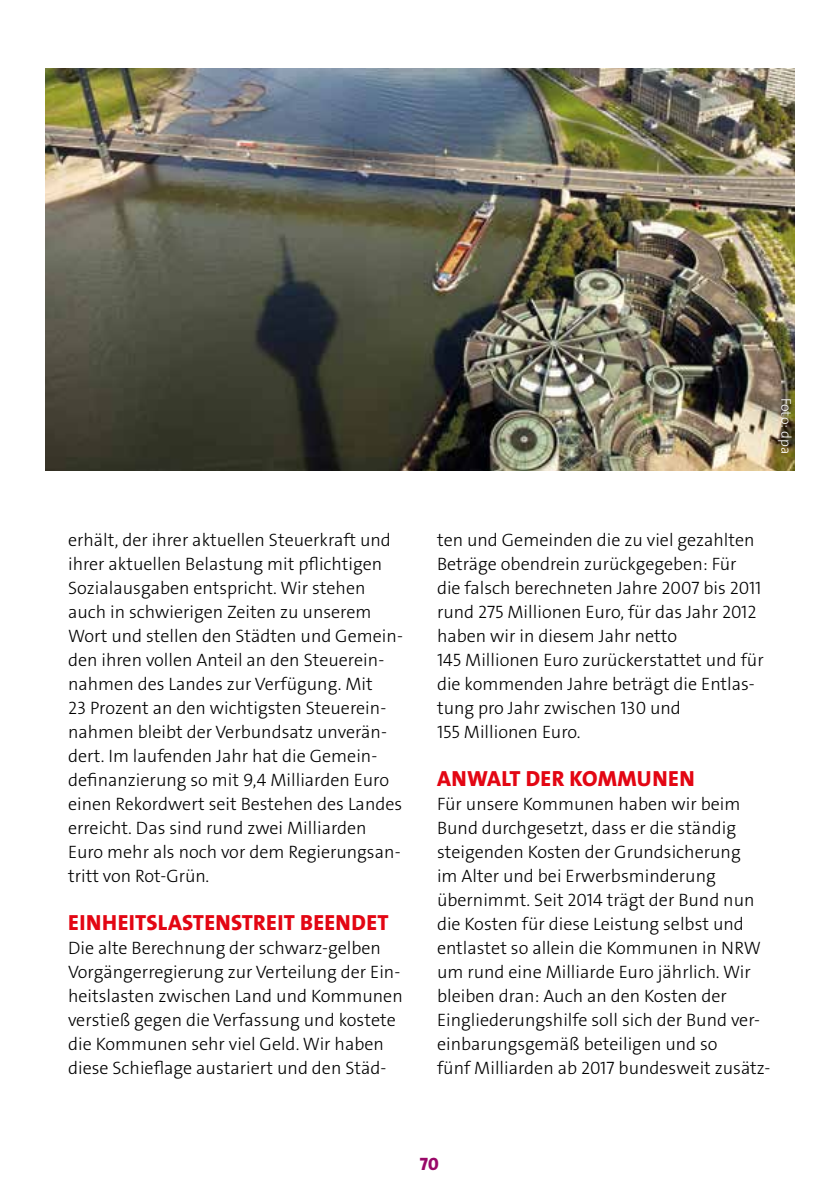
<style>
.page{position:relative;width:840px;height:1191px;background:#fff}
.page>*{position:absolute;margin:0;border:0;box-sizing:border-box;transform-origin:0 0}
.t1{font:22px "The Sans LP8 Ex Bld";letter-spacing:.015em;color:#e30613}
.t2{font:18px/24px "The Sans LP3 Lig";color:#000}
.t3{font:18px "The Sans LP8 Ex Bld";color:#990868}
.t4{font:14px "The Sans LP3 Lig";color:#fff}
</style>
<div class="page">
<img style="left:45px;top:68px;width:749px;height:403px">
<p class="t4" style="left:794px;top:398px;width:58px;rotate:90deg">Foto: dpa</p>
<p class="t2" style="left:68px;top:528px;width:336px">erhält, der ihrer aktuellen Steuerkraft und ihrer aktuellen Belastung mit pflichtigen Sozialausgaben entspricht. Wir stehen auch in schwierigen Zeiten zu unserem Wort und stellen den Städten und Gemein&shy;den ihren vollen Anteil an den Steuerein&shy;nahmen des Landes zur Verfügung. Mit<br>23 Prozent an den wichtigsten Steuerein&shy;nahmen bleibt der Verbundsatz unverän&shy;dert. Im laufenden Jahr hat die Gemein&shy;definanzierung so mit 9,4 Milliarden Euro einen Rekordwert seit Bestehen des Landes erreicht. Das sind rund zwei Milliarden Euro mehr als noch vor dem Regierungsan&shy;tritt von Rot-Grün.</p>
<p class="t1" style="left:68px;top:908px;width:322px">EINHEITSLASTENSTREIT BEENDET</p>
<p class="t2" style="left:68px;top:936px;width:336px">Die alte Berechnung der schwarz-gelben Vorgängerregierung zur Verteilung der Ein&shy;heitslasten zwischen Land und Kommunen verstieß gegen die Verfassung und kostete die Kommunen sehr viel Geld. Wir haben diese Schieflage austariert und den Städ-</p>
<p class="t2" style="left:437px;top:528px;width:328px">ten und Gemeinden die zu viel gezahlten Beträge obendrein zurückgegeben: Für die falsch berechneten Jahre 2007 bis 2011 rund 275 Millionen Euro, für das Jahr 2012 haben wir in diesem Jahr netto<br>145 Millionen Euro zurückerstattet und für die kommenden Jahre beträgt die Entlas&shy;tung pro Jahr zwischen 130 und<br>155 Millionen Euro.</p>
<p class="t1" style="left:437px;top:764px;width:259px">ANWALT DER KOMMUNEN</p>
<p class="t2" style="left:437px;top:792px;width:335px">Für unsere Kommunen haben wir beim Bund durchgesetzt, dass er die ständig steigenden Kosten der Grundsicherung<br>im Alter und bei Erwerbsminderung übernimmt. Seit 2014 trägt der Bund nun die Kosten für diese Leistung selbst und entlastet so allein die Kommunen in NRW um rund eine Milliarde Euro jährlich. Wir bleiben dran: Auch an den Kosten der Eingliederungshilfe soll sich der Bund ver&shy;einbarungsgemäß beteiligen und so<br>fünf Milliarden ab 2017 bundesweit zusätz-</p>
<p class="t3" style="left:420px;top:1152px;width:20px">70</p>
</div>
